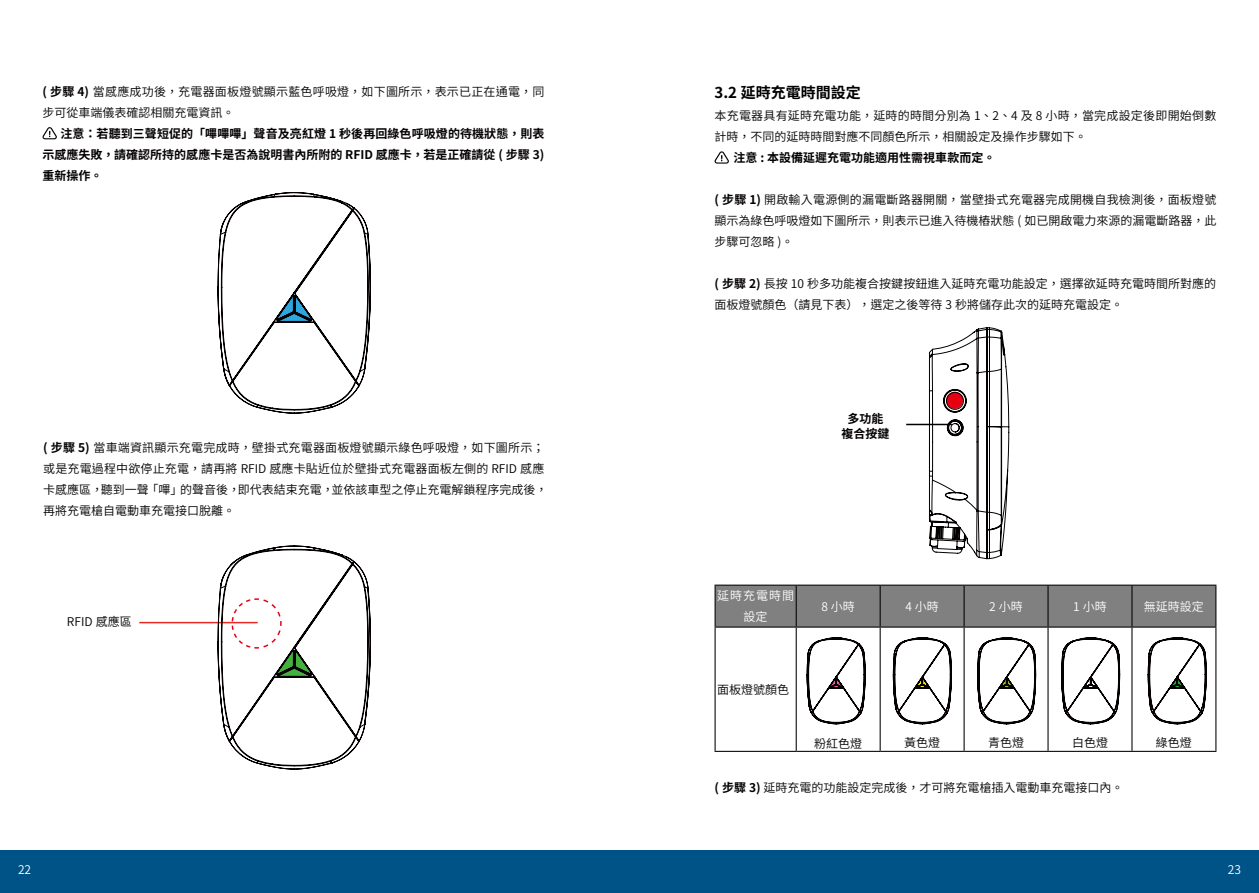
<style>
.page{position:relative;width:1259px;height:893px;background:#fff}
.page>*{position:absolute;margin:0;border:0;box-sizing:border-box;transform-origin:0 0}
.t1{font:700 15px "Noto Sans CJ Ktc";color:#000}
.t2{font:600 12px/21px "Noto Sans CJ Ktc";color:#040000}
.t3{font:600 12px/21px "Noto Sans CJ Ktc";letter-spacing:.02em;color:#040000}
.t4{font:700 12px/21px "Noto Sans CJ Ktc";color:#040000;text-align:justify}
.t5{font:600 12px "Noto Sans CJ Ktc";color:#fff}
.t6{font:600 12px/21px "Noto Sans CJ Ktc";letter-spacing:.08em;color:#fff;text-align:center}
.s1{font-weight:700}
</style>
<div class="page">
<div style="left:0;top:850px;width:1259px;height:43px;background:#005386"></div>
<hr style="left:139px;top:622px;width:119px;height:1px;background:#e72922">
<svg style="left:43px;top:127px;width:14px;height:12px"></svg>
<svg style="left:218px;top:546px;width:152px;height:223px"></svg>
<svg style="left:218px;top:192px;width:152px;height:221px"></svg>
<hr style="left:906px;top:424px;width:46px;height:1px;background:#000">
<div style="left:715px;top:586px;width:500px;height:41px;background:#808080"></div>
<hr style="left:714px;top:585px;width:82px;height:1px;background:#000">
<hr style="left:714px;top:586px;width:1px;height:41px;background:#000">
<hr style="left:796px;top:585px;width:84px;height:1px;background:#000">
<hr style="left:795px;top:586px;width:2px;height:41px;background:#000">
<hr style="left:880px;top:585px;width:84px;height:1px;background:#000">
<hr style="left:879px;top:586px;width:1px;height:41px;background:#000">
<hr style="left:964px;top:585px;width:84px;height:1px;background:#000">
<hr style="left:963px;top:586px;width:1px;height:41px;background:#000">
<hr style="left:1048px;top:585px;width:84px;height:1px;background:#000">
<hr style="left:1047px;top:586px;width:1px;height:41px;background:#000">
<hr style="left:1132px;top:585px;width:84px;height:1px;background:#000">
<hr style="left:1131px;top:586px;width:1px;height:41px;background:#000">
<hr style="left:1215px;top:586px;width:1px;height:41px;background:#000">
<hr style="left:714px;top:627px;width:82px;height:1px;background:#000">
<hr style="left:714px;top:628px;width:1px;height:123px;background:#000">
<hr style="left:796px;top:627px;width:84px;height:1px;background:#000">
<hr style="left:795px;top:628px;width:2px;height:123px;background:#000">
<hr style="left:880px;top:627px;width:84px;height:1px;background:#000">
<hr style="left:879px;top:628px;width:1px;height:123px;background:#000">
<hr style="left:964px;top:627px;width:84px;height:1px;background:#000">
<hr style="left:963px;top:628px;width:1px;height:123px;background:#000">
<hr style="left:1048px;top:627px;width:84px;height:1px;background:#000">
<hr style="left:1047px;top:628px;width:1px;height:123px;background:#000">
<hr style="left:1132px;top:627px;width:84px;height:1px;background:#000">
<hr style="left:1131px;top:628px;width:1px;height:123px;background:#000">
<hr style="left:1215px;top:628px;width:1px;height:123px;background:#000">
<hr style="left:714px;top:751px;width:82px;height:1px;background:#000">
<hr style="left:796px;top:751px;width:84px;height:1px;background:#000">
<hr style="left:880px;top:751px;width:84px;height:1px;background:#000">
<hr style="left:964px;top:751px;width:84px;height:1px;background:#000">
<hr style="left:1048px;top:751px;width:84px;height:1px;background:#000">
<hr style="left:1132px;top:751px;width:84px;height:1px;background:#000">
<svg style="left:714px;top:151px;width:15px;height:13px"></svg>
<svg style="left:929px;top:327px;width:80px;height:232px"></svg>
<svg style="left:1148px;top:638px;width:58px;height:86px"></svg>
<svg style="left:1061px;top:638px;width:58px;height:86px"></svg>
<svg style="left:977px;top:638px;width:58px;height:86px"></svg>
<svg style="left:893px;top:638px;width:58px;height:86px"></svg>
<svg style="left:807px;top:638px;width:58px;height:86px"></svg>
<p class="t3" style="left:43px;top:81px;width:503px"><span class="s1">( 步驟 4)</span> 當感應成功後，充電器面板燈號顯示藍色呼吸燈，如下圖所示，表示已正在通電，同步可從車端儀表確認相關充電資訊。</p>
<p class="t4" style="left:43px;top:123px;width:503px;text-indent:18px">注意：若聽到三聲短促的「嗶嗶嗶」聲音及亮紅燈 1 秒後再回綠色呼吸燈的待機狀態，則表示感應失敗，請確認所持的感應卡是否為說明書內所附的 RFID 感應卡，若是正確請從 ( 步驟 3)重新操作。</p>
<p class="t2" style="left:43px;top:437px;width:506px"><span class="s1">( 步驟 5)</span> 當車端資訊顯示充電完成時，壁掛式充電器面板燈號顯示綠色呼吸燈，如下圖所示；或是充電過程中欲停止充電，請再將 RFID 感應卡貼近位於壁掛式充電器面板左側的 RFID 感應卡感應區，聽到一聲「嗶」的聲音後，即代表結束充電，並依該車型之停止充電解鎖程序完成後，再將充電槍自電動車充電接口脫離。</p>
<p class="t2" style="left:67px;top:611px;width:66px">RFID 感應區</p>
<p class="t1" style="left:714px;top:84px;width:148px">3.2 延時充電時間設定</p>
<p class="t3" style="left:714px;top:105px;width:503px">本充電器具有延時充電功能，延時的時間分別為 1、2、4 及 8 小時，當完成設定後即開始倒數計時，不同的延時時間對應不同顏色所示，相關設定及操作步驟如下。</p>
<p class="t4" style="left:733px;top:147px;width:263px">注意 : 本設備延遲充電功能適用性需視車款而定。</p>
<p class="t2" style="left:714px;top:189px;width:503px;text-align:justify"><span class="s1">( 步驟 1)</span> 開啟輸入電源側的漏電斷路器開關，當壁掛式充電器完成開機自我檢測後，面板燈號顯示為綠色呼吸燈如下圖所示，則表示已進入待機樁狀態 ( 如已開啟電力來源的漏電斷路器，此步驟可忽略 )。</p>
<p class="t2" style="left:714px;top:273px;width:503px"><span class="s1">( 步驟 2)</span> 長按 10 秒多功能複合按鍵按鈕進入延時充電功能設定，選擇欲延時充電時間所對應的面板燈號顏色（請見下表），選定之後等待 3 秒將儲存此次的延時充電設定。</p>
<p class="t4" style="left:841px;top:411px;width:49px;line-height:15px;text-align:center">多功能複合按鍵</p>
<p class="t6" style="left:717px;top:585px;width:78px">延時充電時間設定</p>
<p class="t5" style="left:821px;top:599px;width:35px">8 小時</p>
<p class="t5" style="left:905px;top:599px;width:35px">4 小時</p>
<p class="t5" style="left:989px;top:599px;width:35px">2 小時</p>
<p class="t5" style="left:1073px;top:599px;width:35px">1 小時</p>
<p class="t5" style="left:1144px;top:599px;width:61px">無延時設定</p>
<p class="t2" style="left:717px;top:679px;width:73px">面板燈號顏色</p>
<p class="t2" style="left:814px;top:733px;width:49px">粉紅色燈</p>
<p class="t2" style="left:904px;top:733px;width:37px">黃色燈</p>
<p class="t2" style="left:988px;top:733px;width:37px">青色燈</p>
<p class="t2" style="left:1072px;top:733px;width:37px">白色燈</p>
<p class="t2" style="left:1156px;top:733px;width:37px">綠色燈</p>
<p class="t2" style="left:714px;top:777px;width:410px"><span class="s1">( 步驟 3)</span> 延時充電的功能設定完成後，才可將充電槍插入電動車充電接口內。</p>
<p class="t5" style="left:18px;top:862px;width:15px">22</p>
<p class="t5" style="left:1227px;top:862px;width:15px">23</p>
</div>
